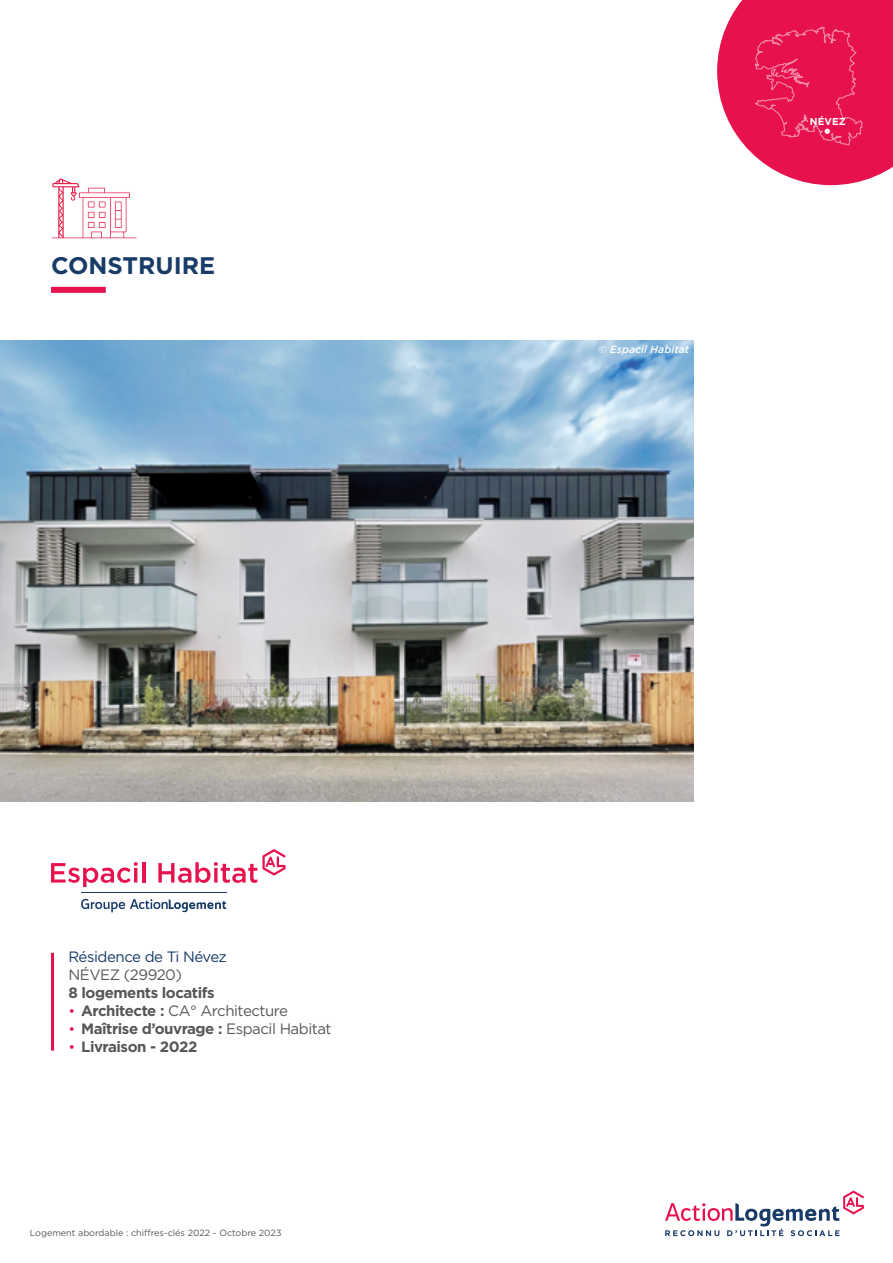
<style>
.page{position:relative;width:893px;height:1263px;background:#fff}
.page>*{position:absolute;margin:0;border:0;box-sizing:border-box;transform-origin:0 0}
.t1{font:700 24px "Gotham";color:#183b68}
.t2{font:700 15px "Gotham";letter-spacing:-.03em;color:#575756}
.t3{font:15px "Gotham";letter-spacing:-.03em;color:#575756}
.t4{font:15px "Gotham";letter-spacing:-.03em;color:#183b68}
.t5{font:italic 500 10.5px "Gotham";color:#fff}
.t6{font:700 9.9px "Gotham";letter-spacing:.01em;color:#fff}
.t7{font:9px "Gotham";color:#575756}
.s1{font-size:14.25px;color:#e6114d}
.s2{font-weight:700}
.s3{font-weight:400;font-size:14.25px;color:#e6114d}
.s4{font-weight:400}
</style>
<div class="page">
<svg style="left:665px;top:1191px;width:199px;height:45px"></svg>
<svg style="left:52px;top:179px;width:85px;height:60px"></svg>
<div style="left:51px;top:287px;width:55px;height:6px;background:#e6114d"></div>
<img style="left:0;top:340px;width:693px;height:461px">
<hr style="left:51px;top:953px;width:3px;height:97px;background:#e6114d">
<svg style="left:51px;top:862px;width:87px;height:25px"></svg>
<hr style="left:134px;top:868px;width:3px;height:14px;background:#e6114d">
<hr style="left:142px;top:862px;width:3px;height:20px;background:#e6114d">
<svg style="left:158px;top:849px;width:128px;height:34px"></svg>
<svg style="left:81px;top:899px;width:145px;height:13px"></svg>
<hr style="left:81px;top:892px;width:146px;height:1px;background:#183b68">
<svg style="left:717px;top:0;width:176px;height:185px"></svg>
<h1 class="t1" style="left:51px;top:249px;width:166px">CONSTRUIRE</h1>
<p class="t4" style="left:68px;top:947px;width:160px">Résidence de Ti Névez</p>
<p class="t3" style="left:68px;top:965px;width:115px">NÉVEZ (29920)</p>
<p class="t2" style="left:68px;top:982px;width:148px">8 logements locatifs</p>
<p class="t3" style="left:68px;top:1001px;width:221px"><span class="s1">•</span> <span class="s2">Architecte :</span> CA° Architecture</p>
<p class="t2" style="left:68px;top:1018px;width:265px"><span class="s3">•</span> Maîtrise d’ouvrage : <span class="s4">Espacil Habitat</span></p>
<p class="t2" style="left:68px;top:1036px;width:130px"><span class="s3">•</span> Livraison - 2022</p>
<p class="t7" style="left:30px;top:1227px;width:253px">Logement abordable : chiffres-clés 2022 - Octobre 2023</p>
<p class="t5" style="left:598px;top:344px;width:92px">© Espacil Habitat</p>
<p class="t6" style="left:810px;top:115px;width:38px">NÉVEZ</p>
</div>
